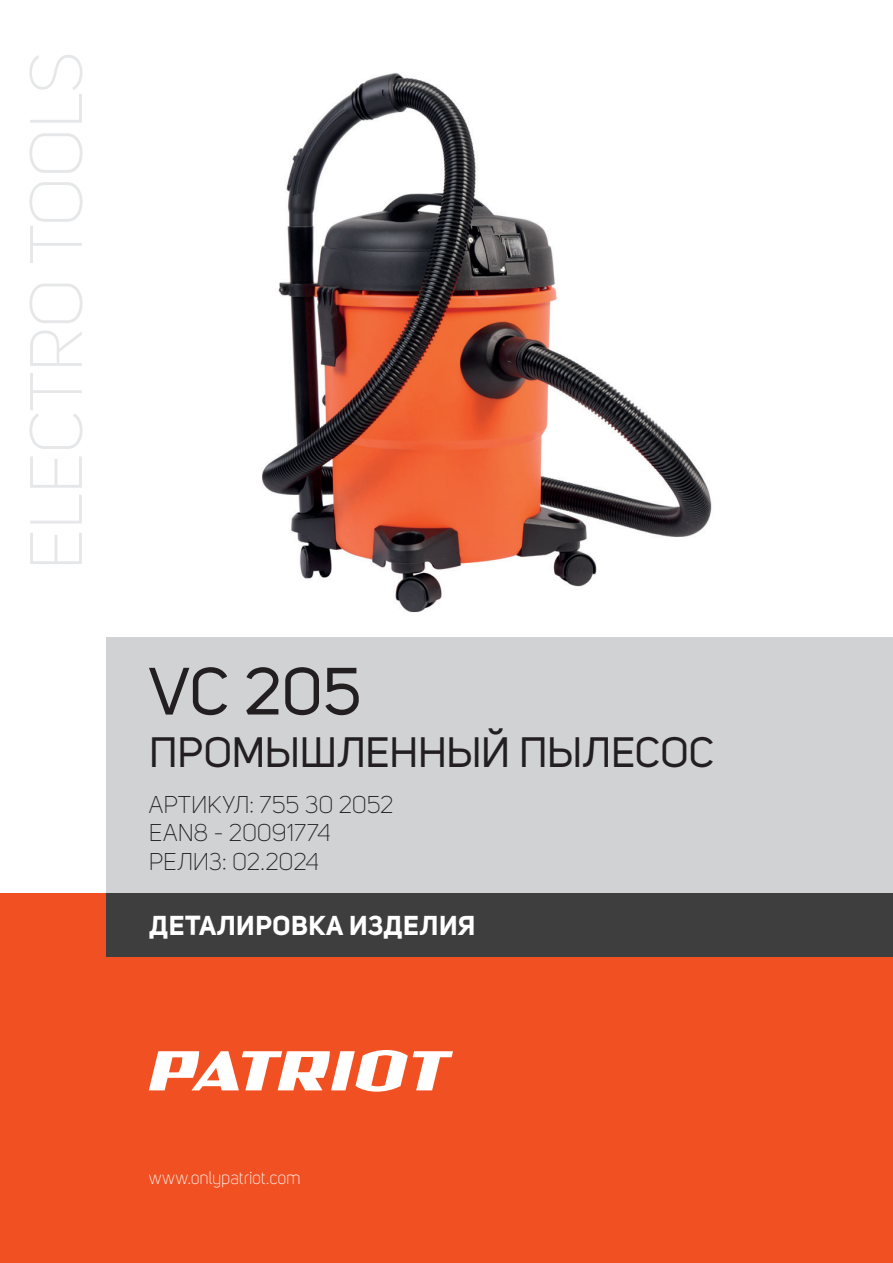
<style>
.page{position:relative;width:893px;height:1263px;background:#fff}
.page>*{position:absolute;margin:0;border:0;box-sizing:border-box;transform-origin:0 0}
.t1{font:300 73.05px "Uni Sans";letter-spacing:-.01em;color:#e6e7e9}
.t2{font:66px "Uni Sans";color:#231f20}
.t3{font:42px "Uni Sans";letter-spacing:-.01em;color:#231f20}
.t4{font:700 27px "Uni Sans";letter-spacing:.02em;color:#fff}
.t5{font:300 24px/28.8px "Uni Sans";letter-spacing:-.005em;color:#231f20}
.t6{font:300 18px "Uni Sans";letter-spacing:-.015em;color:#fff}
</style>
<div class="page">
<div style="left:0;top:893px;width:893px;height:370px;background:#f15122"></div>
<div style="left:106px;top:893px;width:787px;height:64px;background:#3e3e3f"></div>
<div style="left:106px;top:638px;width:787px;height:255px;background:#d1d2d4"></div>
<svg style="left:149px;top:1050px;width:304px;height:42px"></svg>
<img style="left:262px;top:73px;width:450px;height:539px">
<h1 class="t1" style="left:15px;top:570px;width:521px;rotate:-90deg">ELECTRO TOOLS</h1>
<h2 class="t2" style="left:149px;top:653px;width:214px">VC 205</h2>
<h3 class="t3" style="left:149px;top:728px;width:566px">ПРОМЫШЛЕННЫЙ ПЫЛЕСОС</h3>
<p class="t5" style="left:149px;top:790px;width:246px">АРТИКУЛ: 755 30 2052<br>EAN8 - 20091774<br>РЕЛИЗ: 02.2024</p>
<p class="t4" style="left:149px;top:909px;width:328px">ДЕТАЛИРОВКА ИЗДЕЛИЯ</p>
<p class="t6" style="left:149px;top:1167px;width:154px">www.onlypatriot.com</p>
</div>
